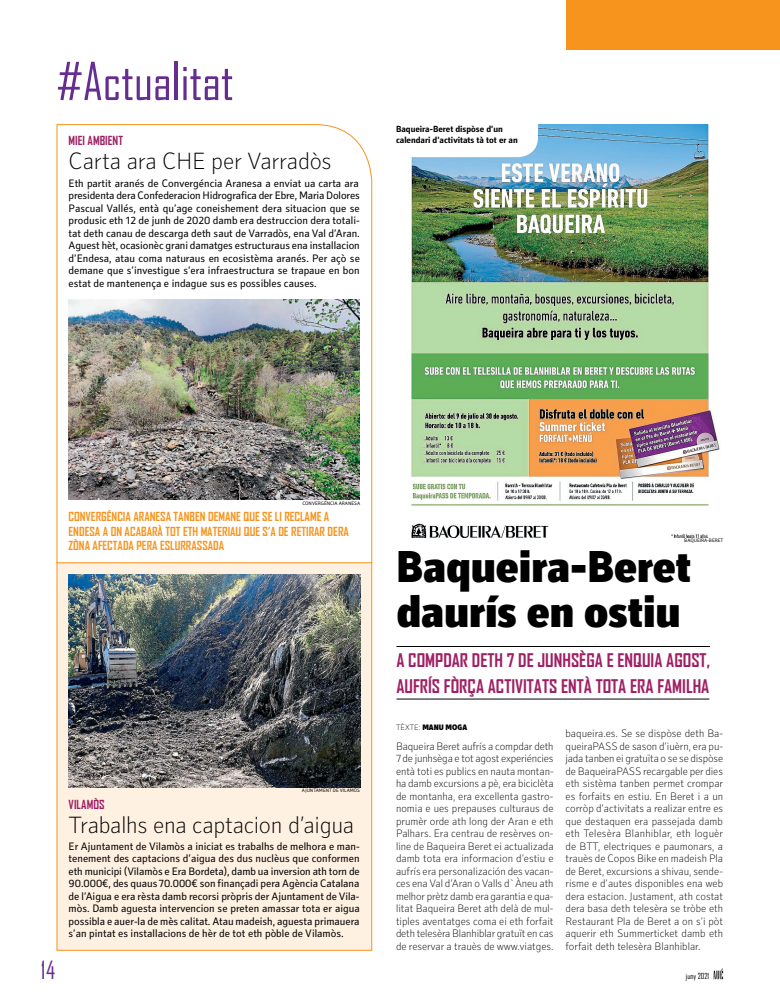
<style>
.page{position:relative;width:780px;height:1007px;background:#fff}
.page>*{position:absolute;margin:0;border:0;box-sizing:border-box;transform-origin:0 0}
.t1{font:50px "Agency FB";color:#662d91}
.t2{font:900 45px/45px "Secca Std";color:#000}
.t3{font:100 24px "Secca Std";letter-spacing:-.015em;color:#000}
.t4{font:24px "Agency FB";color:#662d91}
.t5{font:700 18px/26px "Agency FB";color:#9e1f63}
.t6{font:700 12px/14.4px "Agency FB";color:#f7941e}
.t7{font:700 12px "Agency FB";color:#9e1f63}
.t8{font:100 11px/12.5px "Secca Std";color:#000;text-align:justify}
.t9{font:11px/12.5px "Secca Std";color:#000;text-align:justify}
.t10{font:700 9px "Secca Std";color:#000}
.t11{font:900 8px "Secca Std";color:#000}
.t12{font:8px "Agency FB";color:#000}
.t13{font:5px "Secca Std";color:#000}
.s1{font-weight:100}
</style>
<div class="page">
<svg style="left:713px;top:968px;width:10px;height:11px"></svg>
<div style="left:566px;top:0;width:214px;height:49px;background:#f7941e"></div>
<div style="left:57px;top:562px;width:315px;height:388px;background:#fff1e2;border:1px solid #f7941e"></div>
<img style="left:69px;top:574px;width:291px;height:213px">
<img style="left:411px;top:125px;width:309px;height:412px">
<hr style="left:396px;top:646px;width:314px;height:1px;background:#000">
<hr style="left:396px;top:698px;width:313px;height:1px;background:#000">
<svg style="left:411px;top:125px;width:127px;height:32px"></svg>
<svg style="left:56px;top:124px;width:316px;height:439px"></svg>
<img style="left:69px;top:299px;width:290px;height:200px">
<h1 class="t1" style="left:57px;top:51px;width:178px">#Actualitat</h1>
<p class="t10" style="left:396px;top:124px;width:108px">Baqueira-Beret dispòse d’un</p>
<p class="t7" style="left:69px;top:133px;width:56px">MIEI AMBIENT</p>
<p class="t10" style="left:396px;top:134px;width:123px">calendari d’activitats tà tot er an</p>
<h3 class="t3" style="left:69px;top:148px;width:264px">Carta ara CHE per Varradòs</h3>
<p class="t9" style="left:69px;top:177px;width:293px">Eth partit aranés de Convergéncia Aranesa a enviat ua carta ara presidenta dera Confederacion Hidrografica der Ebre, Maria Dolores Pascual Vallés, entà qu’age coneishement dera situacion que se produsic eth 12 de junh de 2020 damb era destruccion dera totali&shy;tat deth canau de descarga deth saut de Varradòs, ena Val d’Aran.<br>Aguest hèt, ocasionèc grani damatges estructuraus ena installacion d’Endesa, atau coma naturaus en ecosistèma aranés. Per açò se demane que s’investigue s’era infraestructura se trapaue en bon estat de mantenença e indague sus es possibles causes.</p>
<p class="t13" style="left:302px;top:500px;width:11px">conver</p>
<p class="t13" style="left:321px;top:500px;width:10px">géncia</p>
<p class="t13" style="left:339px;top:500px;width:5px">aranesa</p>
<p class="t6" style="left:69px;top:509px;width:282px">CONVERGÉNCIA ARANESA TANBEN DEMANE QUE SE LI RECLAME A<br>ENDESA A ON ACABARÀ TOT ETH MATERIAU QUE S’A DE RETIRAR DERA<br>ZÒNA AFECTADA PERA ESLURRASSADA</p>
<h3 class="t4" style="left:41px;top:955px;width:16px">14</h3>
<p class="t13" style="left:302px;top:787px;width:60px">AJUNTAMENT DE VILAMÒS</p>
<p class="t7" style="left:69px;top:797px;width:38px">VILAMÒS</p>
<h3 class="t3" style="left:69px;top:811px;width:287px">Trabalhs ena captacion d’aigua</h3>
<p class="t9" style="left:69px;top:840px;width:293px">Er Ajuntament de Vilamòs a iniciat es trabalhs de melhora e man&shy;tenement des captacions d’aigua des dus nuclèus que conformen eth municipi (Vilamòs e Era Bordeta), damb ua inversion ath torn de 90.000€, des quaus 70.000€ son finançadi pera Agència Catalana de l’Aigua e era rèsta damb recorsi pròpris der Ajuntament de Vila&shy;mòs. Damb aguesta intervencion se preten amassar tota er aigua possibla e auer-la de mès calitat. Atau madeish, aguesta primauera s’an pintat es installacions de hèr de tot eth pòble de Vilamòs.</p>
<p class="t13" style="left:684px;top:537px;width:41px">BAQUEIRA-BERET</p>
<h2 class="t2" style="left:396px;top:545px;width:296px">Baqueira-Beret daurís en ostiu</h2>
<h3 class="t5" style="left:396px;top:646px;width:315px">A COMPDAR DETH 7 DE JUNHSÈGA E ENQUIA AGOST,<br>AUFRÍS FÒRÇA ACTIVITATS ENTÀ TOTA ERA FAMILHA</h3>
<p class="t11" style="left:396px;top:723px;width:73px"><span class="s1">Tèxt e:</span> MANU MOGA</p>
<p class="t8" style="left:396px;top:740px;width:159px">Baqueira Beret aufrís a compdar deth 7 de junhsèga e tot agost experiéncies entà toti es publics en nauta montan&shy;ha damb excursions a pè, era biciclèta de montanha, era excellenta gastro&shy;nomia e ues prepauses culturaus de prumèr orde ath long der Aran e eth Palhars. Era centrau de resèrves on&shy;line de Baqueira Beret ei actualizada damb tota era informacion d’estiu e aufrís era personalización des vacan&shy;ces ena Val d’Aran o Valls d`Àneu ath melhor prètz damb era garantia e qua&shy;litat Baqueira Beret ath delà de mul&shy;tiples aventatges coma ei eth forfait deth telesèra Blanhiblar gratuït en cas de reservar a trauès de www.viatges.</p>
<p class="t8" style="left:565px;top:727px;width:159px">baqueira.es. Se se dispòse deth Ba&shy;queiraPASS de sason d’iuèrn, era pu&shy;jada tanben ei gratuïta o se se dispòse de BaqueiraPASS recargable per dies eth sistèma tanben permet crompar es forfaits en estiu. En Beret i a un corròp d’activitats a realizar entre es que destaquen era passejada damb eth Telesèra Blanhiblar, eth loguèr de BTT, electriques e paumonars, a trauès de Copos Bike en madeish Pla de Beret, excursions a shivau, sende&shy;risme e d’autes disponibles ena web dera estacion. Justament, ath costat dera basa deth telesèra se tròbe eth Restaurant Pla de Beret a on s’i pòt aquerir eth Summerticket damb eth forfait deth telesèra Blanhiblar.</p>
<p class="t12" style="left:686px;top:971px;width:25px">juny 2021</p>
</div>
